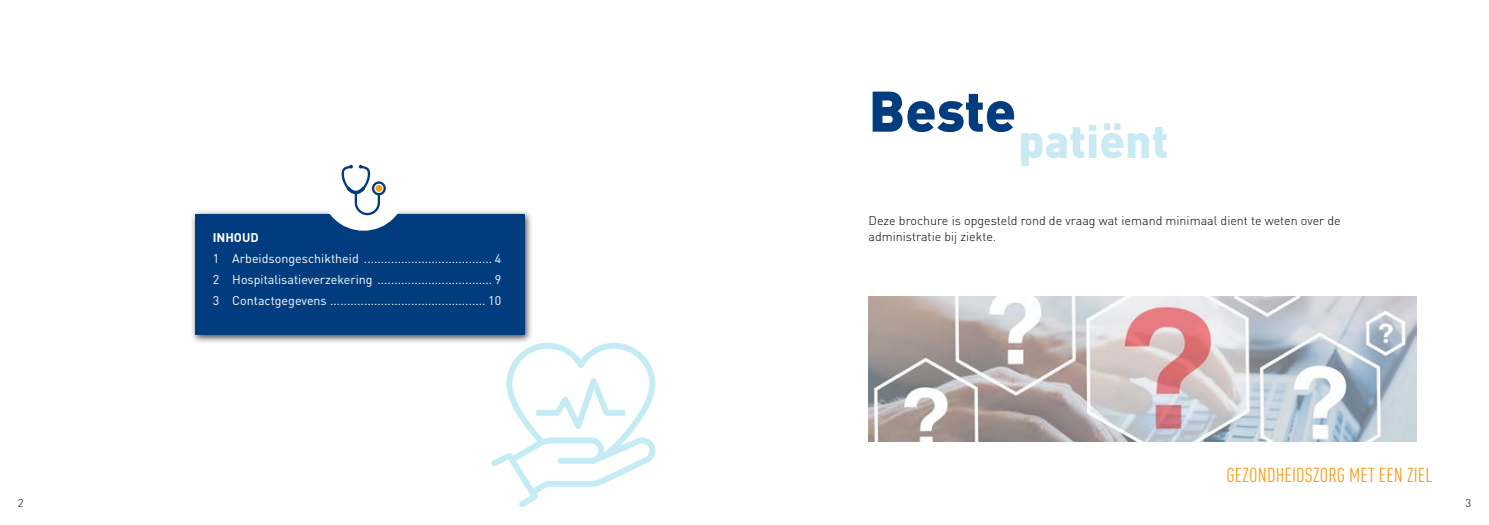
<style>
.page{position:relative;width:1489px;height:525px;background:#fff}
.page>*{position:absolute;margin:0;border:0;box-sizing:border-box;transform-origin:0 0}
.t1{font:900 56.25px "DINOT";letter-spacing:-.005em;color:#003c7e}
.t2{font:900 46px "DINOT";color:#c8eaf3}
.t3{font:condensed 20px "DINOT";letter-spacing:.01em;color:#f99d1c}
.t4{font:12.5px/21px "DINOT";color:#fff;text-align:justify}
.t5{font:300 12.5px/16.2px "DINOT";color:#000}
.t6{font:700 12.5px "DINOT";color:#fff}
.t7{font:300 11.25px "DINOT";color:#000}
</style>
<div class="page">
<div style="left:190px;top:209px;width:344px;height:135px;background:#000;opacity:.75"></div>
<div style="left:195px;top:214px;width:329px;height:121px;background:#003c7e"></div>
<svg style="left:489px;top:341px;width:167px;height:166px"></svg>
<svg style="left:317px;top:164px;width:93px;height:67px"></svg>
<div style="left:375px;top:185px;width:7px;height:7px;background:#f99d1c;border-radius:50%"></div>
<img style="left:868px;top:296px;width:548px;height:145px">
<p class="t6" style="left:213px;top:229px;width:47px">INHOUD</p>
<p class="t4" style="left:213px;top:247px;width:290px">1 Arbeidsongeschiktheid ...................................... 4<br>2 Hospitalisatieverzekering .................................. 9<br>3 Contactgegevens .............................................. 10</p>
<h1 class="t1" style="left:868px;top:74px;width:149px">Beste</h1>
<h2 class="t2" style="left:1018px;top:111px;width:151px">patiënt</h2>
<p class="t5" style="left:868px;top:212px;width:473px">Deze brochure is opgesteld rond de vraag wat iemand minimaal dient te weten over de administratie bij ziekte.</p>
<h3 class="t3" style="left:1226px;top:463px;width:207px">GEZONDHEIDSZORG MET EEN ZIEL</h3>
<p class="t7" style="left:18px;top:495px;width:7px">2</p>
<p class="t7" style="left:1465px;top:495px;width:7px">3</p>
</div>
